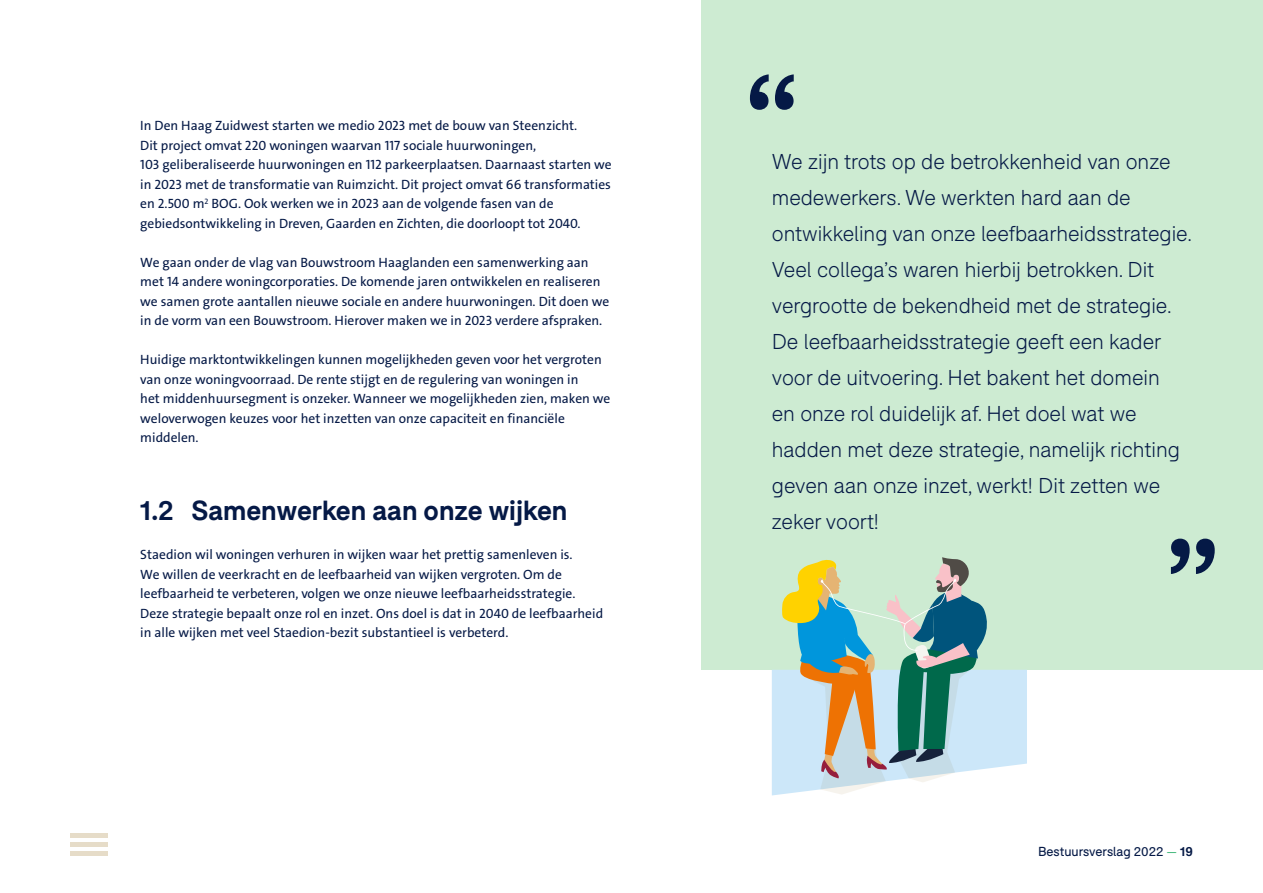
<style>
.page{position:relative;width:1263px;height:893px;background:#fff}
.page>*{position:absolute;margin:0;border:0;box-sizing:border-box;transform-origin:0 0}
.Paragraafkop{font:700 27px "F37 Bolton";color:#051946}
.t1{font:300 21px/36px "F37 Bolton";color:#051946}
.Broodtekst{font:13.5px/19.5px "The Sans LP5 Plain";color:#051946}
.t2{font:12.75px "F37 Bolton";color:#051946}
.s1{color:#46b97d}
.s2{font-weight:700}
</style>
<div class="page">
<div style="left:702px;top:0;width:561px;height:670px;background:#cdebd2"></div>
<svg style="left:750px;top:74px;width:44px;height:36px"></svg>
<svg style="left:1171px;top:539px;width:44px;height:35px"></svg>
<svg style="left:772px;top:557px;width:255px;height:238px"></svg>
<div style="left:70px;top:833px;width:37px;height:5px;background:#e6dcc8"></div>
<div style="left:70px;top:842px;width:37px;height:5px;background:#e6dcc8"></div>
<div style="left:70px;top:851px;width:37px;height:5px;background:#e6dcc8"></div>
<p class="Broodtekst" style="left:140px;top:116px;width:473px">In Den Haag Zuidwest starten we medio 2023 met de bouw van Steenzicht.<br>Dit project omvat 220 woningen waarvan 117 sociale huurwoningen,<br>103 geliberaliseerde huurwoningen en 112 parkeerplaatsen. Daarnaast starten we in 2023 met de transformatie van Ruimzicht. Dit project omvat 66 transformaties en 2.500 m<sup>2</sup> BOG. Ook werken we in 2023 aan de volgende fasen van de gebiedsontwikkeling in Dreven, Gaarden en Zichten, die doorloopt tot 2040.</p>
<p class="Broodtekst" style="left:140px;top:252px;width:470px">We gaan onder de vlag van Bouwstroom Haaglanden een samenwerking aan met 14 andere woningcorporaties. De komende jaren ontwikkelen en realiseren we samen grote aantallen nieuwe sociale en andere huurwoningen. Dit doen we in de vorm van een Bouwstroom. Hierover maken we in 2023 verdere afspraken.</p>
<p class="Broodtekst" style="left:140px;top:350px;width:472px">Huidige marktontwikkelingen kunnen mogelijkheden geven voor het vergroten van onze woningvoorraad. De rente stijgt en de regulering van woningen in<br>het middenhuursegment is onzeker. Wanneer we mogelijkheden zien, maken we weloverwogen keuzes voor het inzetten van onze capaciteit en financiële middelen.</p>
<p class="Paragraafkop" style="left:140px;top:494px;width:428px">1.2 Samenwerken aan onze wijken</p>
<p class="Broodtekst" style="left:140px;top:545px;width:464px">Staedion wil woningen verhuren in wijken waar het prettig samenleven is.<br>We willen de veerkracht en de leefbaarheid van wijken vergroten. Om de leefbaarheid te verbeteren, volgen we onze nieuwe leefbaarheidsstrategie.<br>Deze strategie bepaalt onze rol en inzet. Ons doel is dat in 2040 de leefbaarheid in alle wijken met veel Staedion-bezit substantieel is verbeterd.</p>
<p class="t1" style="left:772px;top:144px;width:422px">We zijn trots op de betrokkenheid van onze medewerkers. We werkten hard aan de ontwikkeling van onze leefbaarheidsstrategie.<br>Veel collega’s waren hierbij betrokken. Dit vergrootte de bekendheid met de strategie.<br>De leefbaarheidsstrategie geeft een kader voor de uitvoering. Het bakent het domein<br>en onze rol duidelijk af. Het doel wat we hadden met deze strategie, namelijk richting geven aan onze inzet, werkt! Dit zetten we zeker voort!</p>
<p class="t2" style="left:1038px;top:843px;width:156px">Bestuursverslag 2022 <span class="s1">—</span> <span class="s2">19</span></p>
</div>
